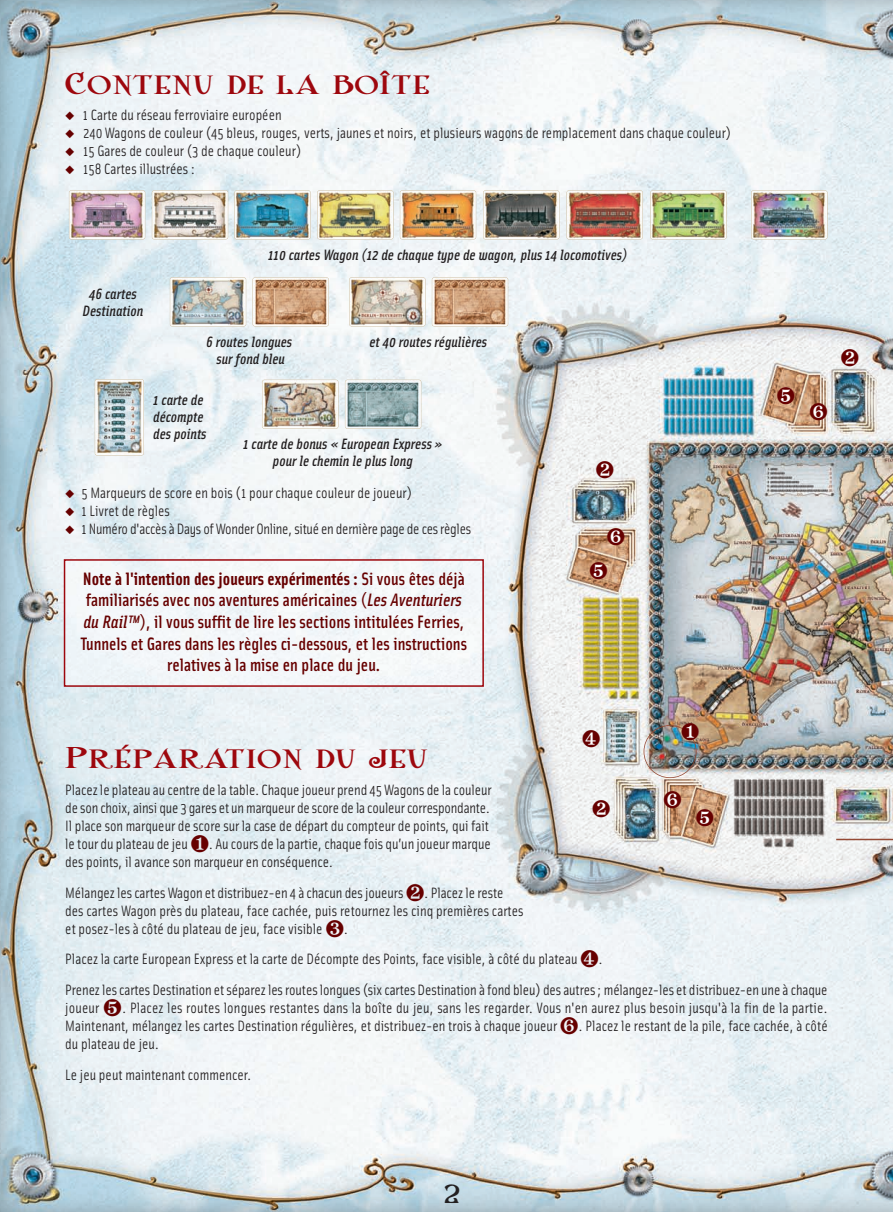
<style>
.page{position:relative;width:893px;height:1212px;background:#fff}
.page>*{position:absolute;margin:0;border:0;box-sizing:border-box;transform-origin:0 0}
.t1{font:25.5px "Shangri La NF Small Caps";letter-spacing:.035em;color:#9d070d;scale:1.18 1}
.t2{font:22.5px "Shangri La NF Small Caps";color:#231f20}
.t3{font:500 18px/21.6px "Solex";color:#600;text-align:center}
.t4{font:15px/18px "Solex";letter-spacing:-.005em;color:#231f20}
.t5{font:italic 500 15px/17px "Solex";color:#231f20;text-align:center}
.s1{color:#600}
.s2{font-weight:700}
.s3{font-style:italic}
</style>
<div class="page">
<img style="left:0;top:0;width:893px;height:1212px">
<div style="left:644px;top:725px;width:52px;height:53px;border:2px solid #954a35;border-radius:50%"></div>
<hr style="left:836px;top:839px;width:57px;height:1px;background:#954a35">
<img style="left:751px;top:190px;width:77px;height:49px">
<img style="left:69px;top:190px;width:76px;height:49px">
<svg style="left:152px;top:190px;width:76px;height:49px;background:#c5beb4"></svg>
<img style="left:234px;top:190px;width:77px;height:49px">
<img style="left:317px;top:190px;width:77px;height:49px">
<img style="left:400px;top:190px;width:76px;height:49px">
<svg style="left:483px;top:190px;width:76px;height:49px;background:#767770"></svg>
<img style="left:566px;top:190px;width:77px;height:49px">
<img style="left:650px;top:190px;width:77px;height:49px">
<img style="left:95px;top:379px;width:49px;height:77px">
<svg style="left:345px;top:379px;width:76px;height:50px;background:#99aeb0"></svg>
<img style="left:262px;top:379px;width:76px;height:50px">
<img style="left:170px;top:277px;width:76px;height:49px">
<svg style="left:252px;top:277px;width:77px;height:49px;background:#caa282"></svg>
<img style="left:349px;top:277px;width:77px;height:49px">
<svg style="left:432px;top:277px;width:76px;height:49px;background:#caa281"></svg>
<div style="left:67px;top:562px;width:414px;height:122px;background:#f4f7f9"></div>
<div style="left:64px;top:559px;width:420px;height:128px;border:2px solid #9d070d"></div>
<svg style="left:682px;top:723px;width:17px;height:17px"></svg>
<svg style="left:593px;top:800px;width:17px;height:17px"></svg>
<svg style="left:777px;top:387px;width:17px;height:17px"></svg>
<svg style="left:590px;top:562px;width:17px;height:17px"></svg>
<svg style="left:696px;top:809px;width:17px;height:17px"></svg>
<svg style="left:583px;top:730px;width:17px;height:17px"></svg>
<svg style="left:664px;top:791px;width:17px;height:17px"></svg>
<svg style="left:607px;top:528px;width:18px;height:17px"></svg>
<svg style="left:810px;top:403px;width:17px;height:17px"></svg>
<svg style="left:841px;top:349px;width:17px;height:18px"></svg>
<svg style="left:596px;top:461px;width:18px;height:17px"></svg>
<h1 class="t1" style="left:65px;top:70px;width:310px">Contenu de la boîte</h1>
<p class="t4" style="left:65px;top:107px;width:218px"><span class="s1">◆</span> 1 Carte du réseau ferroviaire européen</p>
<p class="t4" style="left:65px;top:125px;width:667px"><span class="s1">◆</span> 240 Wagons de couleur (45 bleus, rouges, verts, jaunes et noirs, et plusieurs wagons de remplacement dans chaque couleur)</p>
<p class="t4" style="left:65px;top:143px;width:238px"><span class="s1">◆</span> 15 Gares de couleur (3 de chaque couleur)</p>
<p class="t4" style="left:65px;top:161px;width:131px"><span class="s1">◆</span> 158 Cartes illustrées :</p>
<p class="t5" style="left:83px;top:287px;width:62px">46 cartes<br>Destination</p>
<p class="t5" style="left:268px;top:248px;width:361px">110 cartes Wagon (12 de chaque type de wagon, plus 14 locomotives)</p>
<p class="t5" style="left:206px;top:335px;width:87px">6 routes longues sur fond bleu</p>
<p class="t5" style="left:369px;top:335px;width:119px">et 40 routes régulières</p>
<p class="t5" style="left:153px;top:393px;width:55px;text-align:left">1 carte de décompte des points</p>
<p class="t5" style="left:243px;top:437px;width:201px">1 carte de bonus « European Express » pour le chemin le plus long</p>
<p class="t4" style="left:65px;top:485px;width:348px"><span class="s1">◆</span> 5 Marqueurs de score en bois (1 pour chaque couleur de joueur)</p>
<p class="t4" style="left:65px;top:503px;width:106px"><span class="s1">◆</span> 1 Livret de règles</p>
<p class="t4" style="left:65px;top:521px;width:407px"><span class="s1">◆</span> 1 Numéro d'accès à Days of Wonder Online, situé en dernière page de ces règles</p>
<p class="t3" style="left:81px;top:569px;width:388px"><span class="s2">Note à l'intention des joueurs expérimentés :</span> Si vous êtes déjà familiarisés avec nos aventures américaines (<span class="s3">Les Aventuriers du Rail™</span>), il vous suffit de lire les sections intitulées Ferries, Tunnels et Gares dans les règles ci-dessous, et les instructions relatives à la mise en place du jeu.</p>
<h1 class="t1" style="left:65px;top:744px;width:308px">Préparation du jeu</h1>
<p class="t4" style="left:65px;top:782px;width:428px">Placez le plateau au centre de la table. Chaque joueur prend 45 Wagons de la couleur de son choix, ainsi que 3 gares et un marqueur de score de la couleur correspondante.<br>Il place son marqueur de score sur la case de départ du compteur de points, qui fait le tour du plateau de jeu <span class="s1">❶</span>. Au cours de la partie, chaque fois qu’un joueur marque des points, il avance son marqueur en conséquence.</p>
<p class="t4" style="left:65px;top:885px;width:460px">Mélangez les cartes Wagon et distribuez-en 4 à chacun des joueurs <span class="s1">❷</span>. Placez le reste des cartes Wagon près du plateau, face cachée, puis retournez les cinq premières cartes et posez-les à côté du plateau de jeu, face visible <span class="s1">❸</span>.</p>
<p class="t4" style="left:65px;top:945px;width:764px;line-height:30.8px">Placez la carte European Express et la carte de Décompte des Points, face visible, à côté du plateau <span class="s1">❹</span>.<br>Prenez les cartes Destination et séparez les routes longues (six cartes Destination à fond bleu) des autres ; mélangez-les et distribuez-en une à chaque</p>
<p class="t4" style="left:65px;top:1000px;width:764px;text-align:justify">joueur <span class="s1">❺</span>. Placez les routes longues restantes dans la boîte du jeu, sans les regarder. Vous n'en aurez plus besoin jusqu'à la fin de la partie.<br>Maintenant, mélangez les cartes Destination régulières, et distribuez-en trois à chaque joueur <span class="s1">❻</span>. Placez le restant de la pile, face cachée, à côté du plateau de jeu.</p>
<p class="t4" style="left:65px;top:1067px;width:188px">Le jeu peut maintenant commencer.</p>
<h2 class="t2" style="left:444px;top:1182px;width:17px">2</h2>
</div>
